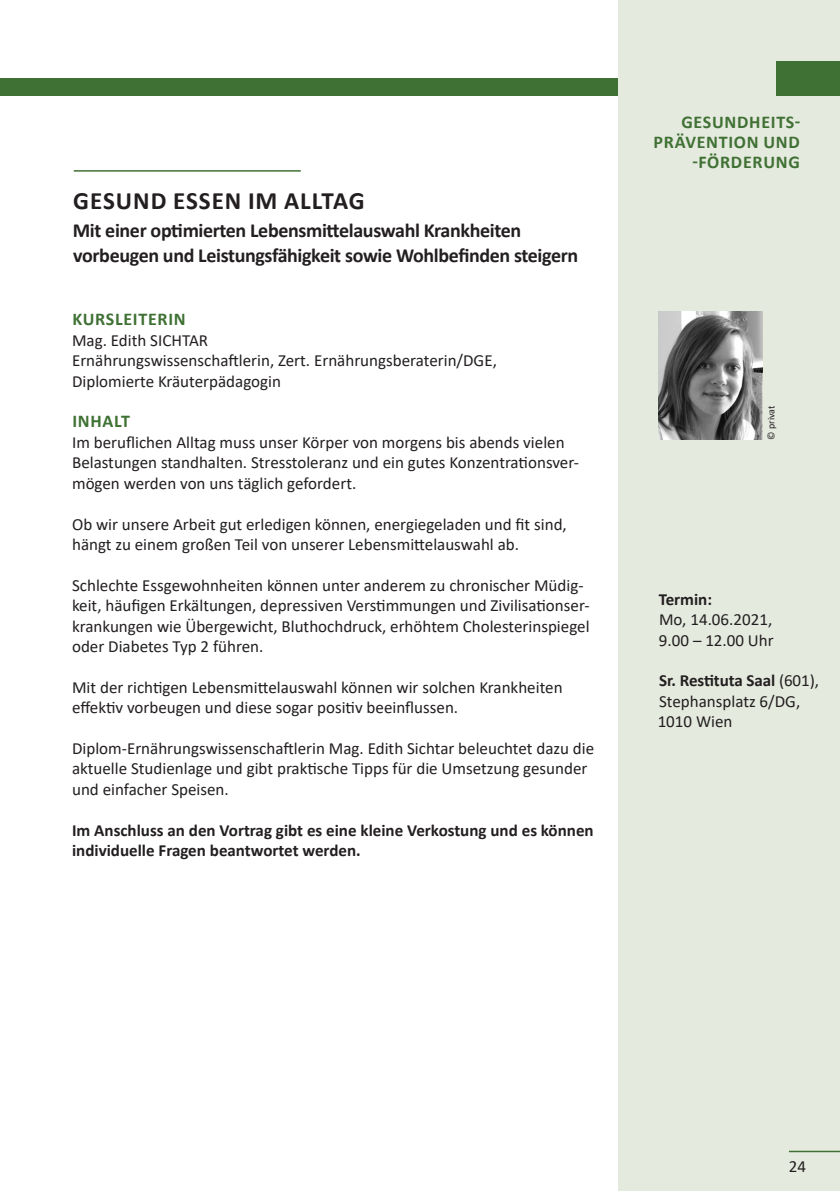
<style>
.page{position:relative;width:840px;height:1191px;background:#fff}
.page>*{position:absolute;margin:0;border:0;box-sizing:border-box;transform-origin:0 0}
.t1{font:700 25px "Calibri";letter-spacing:.04em;color:#231f20}
.t2{font:700 20px/24.6px "Calibri";letter-spacing:-.02em;color:#231f20}
.t3{font:700 18px/20px "Calibri";letter-spacing:.04em;color:#407134;text-align:right}
.t4{font:17px/20.4px "Calibri";color:#231f20}
.t5{font:700 17px/20.4px "Calibri";color:#231f20}
.t6{font:10px "Calibri";color:#231f20}
.s1{font-weight:700}
</style>
<div class="page">
<div style="left:0;top:78px;width:624px;height:17px;background:#407134"></div>
<div style="left:618px;top:0;width:221px;height:1191px;background:#e5eadf"></div>
<div style="left:776px;top:61px;width:63px;height:34px;background:#407134"></div>
<hr style="left:74px;top:170px;width:226px;height:2px;background:#407134">
<hr style="left:788px;top:1150px;width:51px;height:2px;background:#407134">
<img style="left:658px;top:312px;width:104px;height:127px">
<h1 class="t1" style="left:73px;top:183px;width:293px">GESUND ESSEN IM ALLTAG</h1>
<p class="t2" style="left:73px;top:218px;width:506px">Mit einer optimierten Lebensmittelauswahl Krankheiten vorbeugen und Leistungsfähigkeit sowie Wohlbefinden steigern</p>
<p class="t3" style="left:72px;top:309px;width:115px">KURSLEITERIN</p>
<p class="t4" style="left:72px;top:329px;width:426px">Mag. Edith SICHTAR<br>Ernährungswissenschaftlerin, Zert. Ernährungsberaterin/DGE,<br>Diplomierte Kräuterpädagogin</p>
<p class="t3" style="left:72px;top:411px;width:59px">INHALT</p>
<p class="t4" style="left:72px;top:431px;width:508px">Im beruflichen Alltag muss unser Körper von morgens bis abends vielen<br>Belastungen standhalten. Stresstoleranz und ein gutes Konzentrationsver&shy;mögen werden von uns täglich gefordert.</p>
<p class="t4" style="left:72px;top:513px;width:496px">Ob wir unsere Arbeit gut erledigen können, energiegeladen und fit sind, hängt zu einem großen Teil von unserer Lebensmittelauswahl ab.</p>
<p class="t4" style="left:72px;top:574px;width:519px">Schlechte Essgewohnheiten können unter anderem zu chronischer Müdig&shy;keit, häufigen Erkältungen, depressiven Verstimmungen und Zivilisationser&shy;krankungen wie Übergewicht, Bluthochdruck, erhöhtem Cholesterinspiegel oder Diabetes Typ 2 führen.</p>
<p class="t4" style="left:72px;top:676px;width:491px">Mit der richtigen Lebensmittelauswahl können wir solchen Krankheiten effektiv vorbeugen und diese sogar positiv beeinflussen.</p>
<p class="t4" style="left:72px;top:737px;width:523px">Diplom-Ernährungswissenschaftlerin Mag. Edith Sichtar beleuchtet dazu die aktuelle Studienlage und gibt praktische Tipps für die Umsetzung gesunder und einfacher Speisen.</p>
<p class="t5" style="left:72px;top:819px;width:523px">Im Anschluss an den Vortrag gibt es eine kleine Verkostung und es können individuelle Fragen beantwortet werden.</p>
<p class="t3" style="left:653px;top:111px;width:148px">GESUNDHEITS-<br>PRÄVENTION UND -FÖRDERUNG</p>
<p class="t6" style="left:763px;top:439px;width:36px;rotate:-90deg">© privat</p>
<p class="t5" style="left:658px;top:589px;width:55px">Termin:</p>
<p class="t4" style="left:658px;top:609px;width:116px">Mo, 14.06.2021,<br>9.00 – 12.00 Uhr</p>
<p class="t4" style="left:657px;top:670px;width:163px"><span class="s1">Sr. Restituta Saal</span> (601),<br>Stephansplatz 6/DG,<br>1010 Wien</p>
<p class="t4" style="left:788px;top:1155px;width:19px">24</p>
</div>
